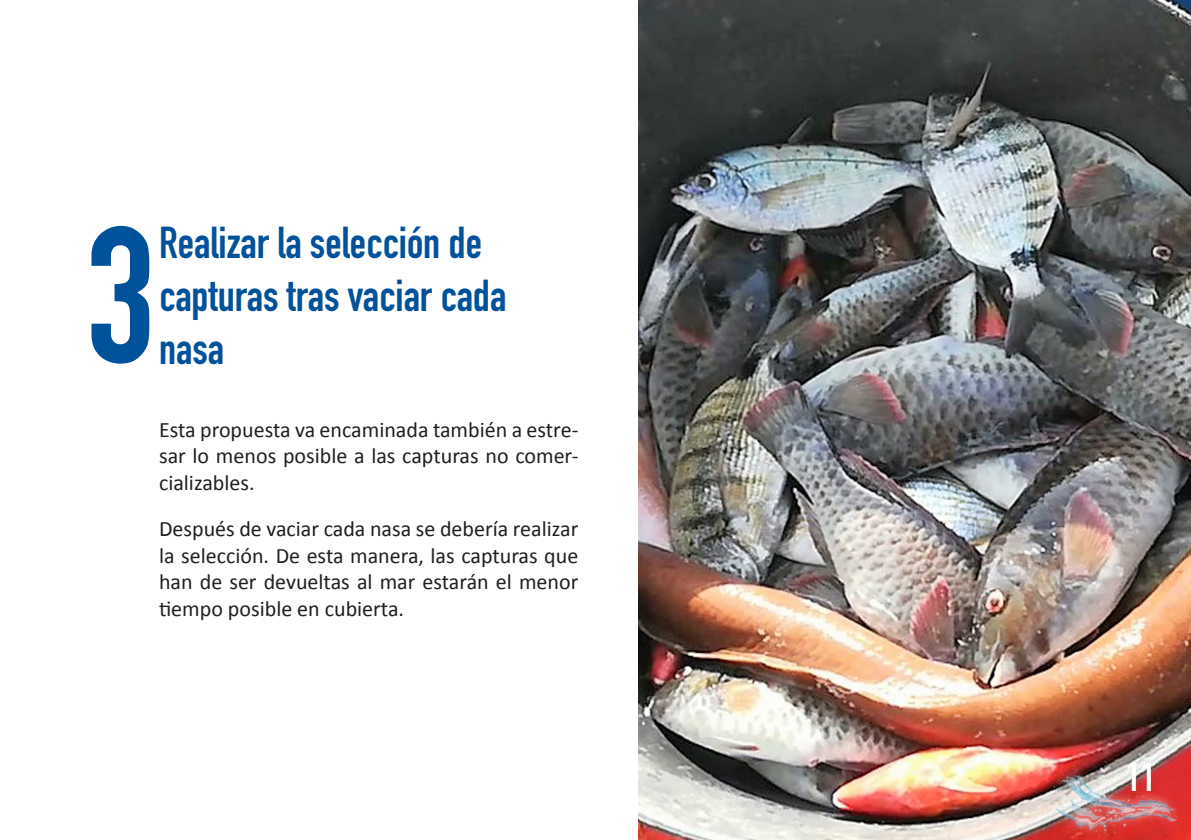
<style>
.page{position:relative;width:1191px;height:840px;background:#fff}
.page>*{position:absolute;margin:0;border:0;box-sizing:border-box;transform-origin:0 0}
.t1{font:700 190px "DIN Condensed";color:#01529a}
.Normas{font:700 44px/52.8px "DIN Condensed";color:#01529a}
.t2{font:700 40px "DIN Condensed";color:#fff}
.t3{font:22px/26.4px "Calibri";color:#231f20;text-align:justify}
</style>
<div class="page">
<img style="left:639px;top:0;width:552px;height:839px">
<div style="left:1046px;top:765px;width:138px;height:74px;background:#fff;opacity:.75"></div>
<img style="left:1054px;top:761px;width:122px;height:78px">
<p class="t1" style="left:85px;top:168px;width:72px">3</p>
<p class="Normas" style="left:159px;top:216px;width:349px">Realizar la selección de capturas tras vaciar cada nasa</p>
<p class="t3" style="left:159px;top:415px;width:421px">Esta propuesta va encaminada también a estre&shy;sar lo menos posible a las capturas no comer&shy;cializables.</p>
<p class="t3" style="left:159px;top:514px;width:421px">Después de vaciar cada nasa se debería realizar la selección. De esta manera, las capturas que han de ser devueltas al mar estarán el menor tiempo posible en cubierta.</p>
<h3 class="t2" style="left:1125px;top:749px;width:31px">11</h3>
</div>
